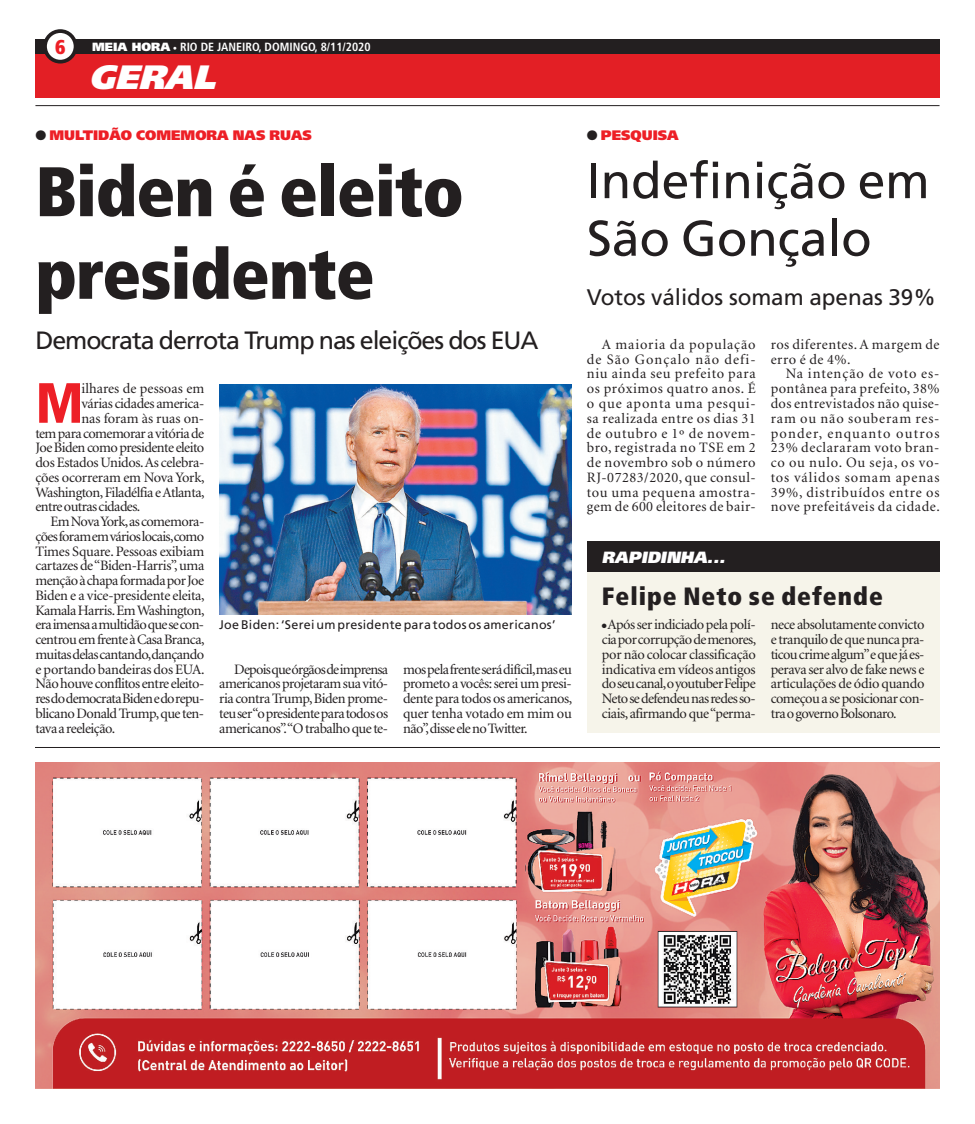
<style>
.page{position:relative;width:975px;height:1124px;background:#fff}
.page>*{position:absolute;margin:0;border:0;box-sizing:border-box;transform-origin:0 0}
.t1{font:900 condensed 70px/82.5px "Frutiger";letter-spacing:-.015em;color:#231f20}
.t2{font:900 condensed 56.62px "Frutiger";color:#ed1f26}
.t3{font:50px/57.5px "Frutiger";letter-spacing:-.005em;color:#231f20}
.t4{font:italic 900 33.75px "Frutiger";color:#fff}
.t5{font:25px "Frutiger";letter-spacing:-.045em;color:#231f20}
.t6{font:900 condensed 25px "Frutiger";letter-spacing:.04em;color:#231f20}
.t7{font:22.5px "Frutiger";letter-spacing:-.005em;color:#231f20}
.t8{font:900 condensed 20px "Frutiger";color:#ed1f26}
.t9{font:italic 900 16.25px "Frutiger";color:#fff}
.t10{font:14.38px/14.8px "Minion";letter-spacing:-.035em;color:#231f20;text-align:justify}
.t11{font:14.38px "Minion";letter-spacing:-.015em;color:#231f20}
.t12{font:14.38px/14.8px "Minion";letter-spacing:.035em;color:#231f20}
.t13{font:14.38px "Minion";letter-spacing:.005em;color:#231f20}
.t14{font:14.38px "Minion";letter-spacing:-.005em;color:#231f20}
.t15{font:900 13.75px "Frutiger";color:#ed1f26}
.t16{font:12.5px "Frutiger";letter-spacing:.02em;color:#231f20}
.t17{font:700 condensed 11.88px "Frutiger";color:#fff}
.s1{font-weight:900;font-stretch:normal}
</style>
<div class="page">
<hr style="left:35px;top:105px;width:904px;height:1px;background:#231f20">
<div style="left:35px;top:54px;width:904px;height:44px;background:#e31f25"></div>
<hr style="left:35px;top:747px;width:904px;height:1px;background:#231f20">
<img style="left:35px;top:762px;width:904px;height:326px">
<img style="left:219px;top:385px;width:352px;height:229px">
<div style="left:587px;top:570px;width:352px;height:162px;background:#f6f4ea"></div>
<div style="left:587px;top:540px;width:352px;height:31px;background:#231f20"></div>
<div style="left:35px;top:39px;width:904px;height:15px;background:#231f20"></div>
<div style="left:45px;top:31px;width:31px;height:31px;background:#fff;border-radius:50%"></div>
<div style="left:43px;top:29px;width:34px;height:34px;border:4px solid #231f20;border-radius:50%"></div>
<h3 class="t8" style="left:55px;top:35px;width:12px">6</h3>
<p class="t17" style="left:92px;top:40px;width:280px"><span class="s1">MEIA HORA ·</span> RIO DE JANEIRO, DOMINGO, 8/11/2020</p>
<h3 class="t4" style="left:89px;top:57px;width:139px">GERAL</h3>
<p class="t15" style="left:49px;top:127px;width:264px">MULTIDÃO COMEMORA NAS RUAS</p>
<h1 class="t1" style="left:35px;top:150px;width:430px">Biden é eleito presidente</h1>
<h3 class="t5" style="left:35px;top:325px;width:504px">Democrata derrota Trump nas eleições dos EUA</h3>
<h2 class="t2" style="left:35px;top:369px;width:50px">M</h2>
<p class="t13" style="left:81px;top:381px;width:124px">ilhares de pessoas em</p>
<p class="t10" style="left:81px;top:396px;width:124px">várias cidades america-</p>
<p class="t14" style="left:81px;top:411px;width:124px">nas foram às ruas on-</p>
<p class="t10" style="left:35px;top:426px;width:170px">tem para comemorar a vitória de</p>
<p class="t10" style="left:35px;top:441px;width:170px">Joe Biden como presidente eleito</p>
<p class="t10" style="left:35px;top:455px;width:170px">dos Estados Unidos. As celebra-</p>
<p class="t11" style="left:35px;top:470px;width:171px">ções ocorreram em Nova York,</p>
<p class="t10" style="left:35px;top:485px;width:171px">Washington, Filadélfia e Atlanta,</p>
<p class="t10" style="left:35px;top:500px;width:106px">entre outras cidades.</p>
<p class="t10" style="left:50px;top:514px;width:155px">Em Nova York, as comemora-</p>
<p class="t10" style="left:35px;top:529px;width:170px">ções foram em vários locais, como</p>
<p class="t11" style="left:35px;top:544px;width:170px">Times Square. Pessoas exibiam</p>
<p class="t10" style="left:35px;top:559px;width:170px">cartazes de “Biden-Harris”, uma</p>
<p class="t10" style="left:35px;top:573px;width:170px">menção à chapa formada por Joe</p>
<p class="t10" style="left:35px;top:588px;width:171px">Biden e a vice-presidente eleita,</p>
<p class="t10" style="left:35px;top:603px;width:171px">Kamala Harris. Em Washington,</p>
<p class="t10" style="left:35px;top:618px;width:170px">era imensa a multidão que se con-</p>
<p class="t10" style="left:35px;top:632px;width:171px">centrou em frente à Casa Branca,</p>
<p class="t10" style="left:35px;top:647px;width:170px">muitas delas cantando, dançando</p>
<p class="t10" style="left:35px;top:662px;width:171px">e portando bandeiras dos EUA.</p>
<p class="t10" style="left:35px;top:677px;width:170px">Não houve conflitos entre eleito-</p>
<p class="t10" style="left:35px;top:691px;width:170px">res do democrata Biden e do repu-</p>
<p class="t10" style="left:35px;top:706px;width:170px">blicano Donald Trump, que ten-</p>
<p class="t10" style="left:35px;top:721px;width:81px">tava a reeleição.</p>
<p class="t16" style="left:219px;top:617px;width:338px">Joe Biden: ‘Serei um presidente para todos os americanos’</p>
<p class="t10" style="left:219px;top:662px;width:170px;text-indent:15px">Depois que órgãos de imprensa americanos projetaram sua vitó&shy;ria contra Trump, Biden prome&shy;teu ser “o presidente para todos os americanos”. “O trabalho que te-</p>
<p class="t10" style="left:403px;top:662px;width:171px">mos pela frente será difícil, mas eu prometo a vocês: serei um presi&shy;dente para todos os americanos, quer tenha votado em mim ou não”, disse ele no Twitter.</p>
<p class="t15" style="left:600px;top:127px;width:79px">PESQUISA</p>
<h3 class="t3" style="left:587px;top:152px;width:344px">Indefinição em<br>São Gonçalo</h3>
<h3 class="t7" style="left:587px;top:283px;width:350px">Votos válidos somam apenas 39%</h3>
<p class="t10" style="left:587px;top:337px;width:170px;text-indent:15px">A maioria da população de São Gonçalo não defi&shy;niu ainda seu prefeito para os próximos quatro anos. É o que aponta uma pesqui&shy;sa realizada entre os dias 31 de outubro e 1º de novem&shy;bro, registrada no TSE em 2 de novembro sob o número RJ-07283/2020, que consul&shy;tou uma pequena amostra&shy;gem de 600 eleitores de bair-</p>
<p class="t12" style="left:770px;top:337px;width:170px">ros diferentes. A margem de erro é de 4%.</p>
<p class="t10" style="left:770px;top:367px;width:171px;text-indent:15px">Na intenção de voto es&shy;pontânea para prefeito, 38% dos entrevistados não quise&shy;ram ou não souberam res&shy;ponder, enquanto outros 23% declararam voto bran&shy;co ou nulo. Ou seja, os vo&shy;tos válidos somam apenas 39%, distribuídos entre os nove prefeitáveis da cidade.</p>
<p class="t9" style="left:602px;top:547px;width:13px">RAPI</p>
<p class="t9" style="left:647px;top:547px;width:83px">DINHA...</p>
<h3 class="t6" style="left:602px;top:581px;width:282px">Felipe Neto se defende</h3>
<p class="t10" style="left:602px;top:618px;width:156px;text-align:center">Após serindiciado pela polí&shy;cia por corrupção de menores, por não colocar classificação indicativa em vídeos antigos do seu canal, o youtuber Felipe<br>Neto se defendeu nas redes so&shy;ciais, afirmando que “perma-</p>
<p class="t10" style="left:770px;top:618px;width:155px">nece absolutamente convicto e tranquilo de que nunca pra&shy;ticou crime algum” e que já es&shy;perava ser alvo de fake news e articulações de ódio quando começou a se posicionar con&shy;tra o governo Bolsonaro.</p>
</div>
